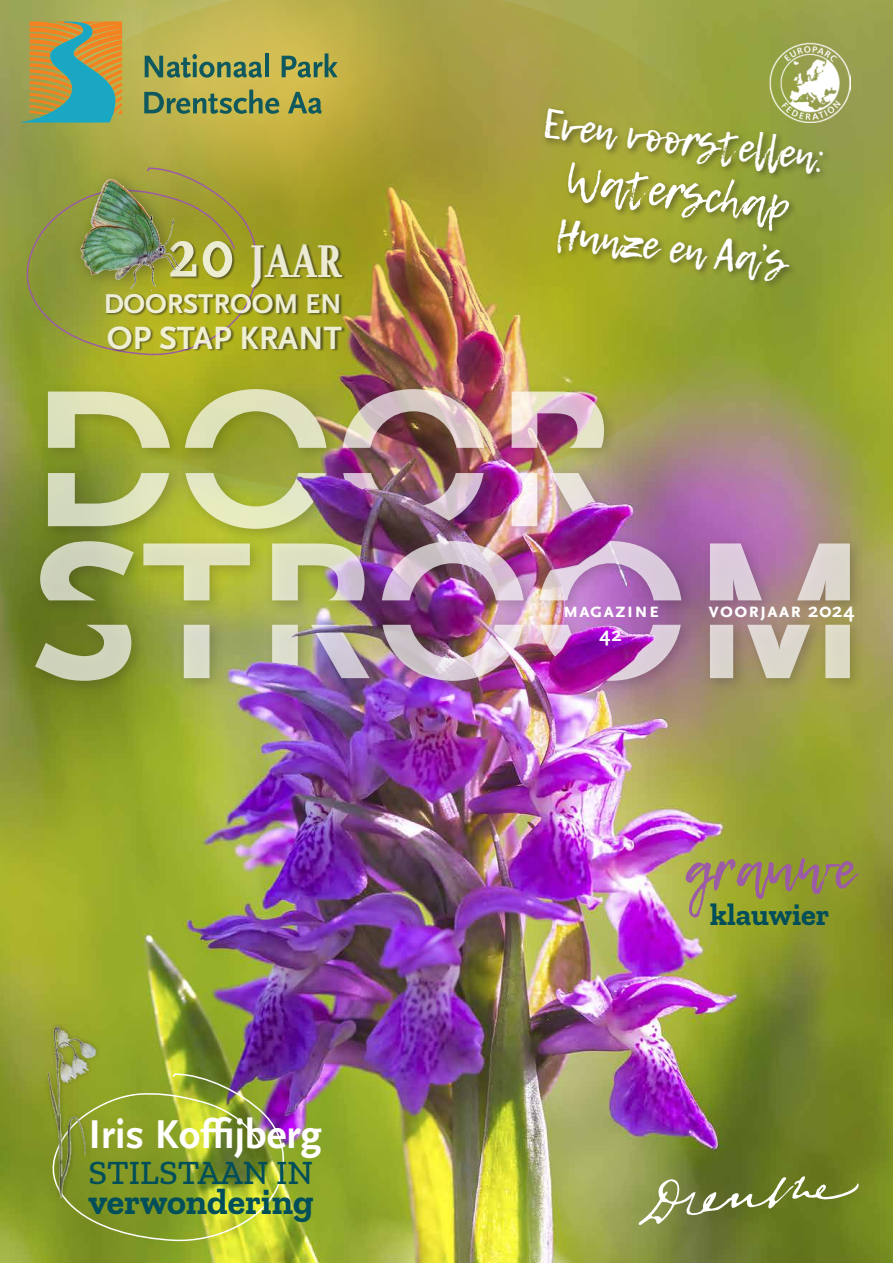
<style>
.page{position:relative;width:893px;height:1263px;background:#fff}
.page>*{position:absolute;margin:0;border:0;box-sizing:border-box;transform-origin:0 0}
.t1{font:53.55px "Lemon Tuesday";color:#9b5ba5}
.t2{font:700 48px "Scala Cond";color:#fff}
.t3{font:45px "Lemon Tuesday";color:#fff}
.t4{font:700 42px "Scala Sans OT";color:#fff}
.t5{font:41.1px "Lemon Tuesday";color:#fff}
.t6{font:700 36px "Zilla Slab";color:#004e59}
.t7{font:500 34.5px "Zilla Slab";color:#004e59}
.t8{font:700 33.75px "Scala Sans OT";letter-spacing:-.005em;color:#fff}
.t9{font:700 30.6px "Zilla Slab";color:#004e59}
.t10{font:700 28.5px "Scala Sans OT";letter-spacing:-.005em;color:#fff}
.t11{font:700 21px/24px "Scala Sans OT";letter-spacing:.04em;color:#fff;text-align:center}
.s1{font-size:75px}
</style>
<div class="page">
<img style="left:0;top:0;width:893px;height:1263px">
<img style="left:0;top:0;width:753px;height:493px">
<div style="left:29px;top:533px;width:836px;height:162px;background:#231f20;opacity:.21"></div>
<svg style="left:35px;top:541px;width:815px;height:140px;background:#ada683"></svg>
<div style="left:40px;top:381px;width:582px;height:162px;background:#231f20;opacity:.3"></div>
<img style="left:48px;top:389px;width:561px;height:140px">
<svg style="left:21px;top:21px;width:101px;height:102px;background:#8f9a68"></svg>
<svg style="left:145px;top:54px;width:117px;height:24px;background:#829558"></svg>
<hr style="left:265px;top:53px;width:4px;height:24px;background:#0f595e">
<svg style="left:282px;top:53px;width:56px;height:25px"></svg>
<svg style="left:144px;top:90px;width:135px;height:24px;background:#839554"></svg>
<svg style="left:288px;top:92px;width:34px;height:22px"></svg>
<svg style="left:22px;top:167px;width:243px;height:191px;background:#969b36"></svg>
<div style="left:106px;top:240px;width:239px;height:113px;background:#231f20;opacity:.75"></div>
<img style="left:247px;top:459px;width:408px;height:249px">
<div style="left:542px;top:105px;width:289px;height:185px;background:#231f20;opacity:.5"></div>
<img style="left:770px;top:42px;width:80px;height:81px">
<svg style="left:637px;top:1176px;width:222px;height:49px;background:#7e8c45"></svg>
<img style="left:48px;top:1072px;width:243px;height:172px">
<div style="left:71px;top:169px;width:123px;height:134px;background:#231f20;opacity:.4"></div>
<img style="left:75px;top:175px;width:110px;height:115px">
<img style="left:43px;top:1018px;width:59px;height:190px">
<p class="t2" style="left:168px;top:234px;width:176px"><span class="s1">20</span> JAAR</p>
<p class="t10" style="left:103px;top:287px;width:240px">DOORSTROOM EN</p>
<p class="t8" style="left:107px;top:319px;width:236px">OP STAP KRANT</p>
<p class="t4" style="left:88px;top:1111px;width:235px">Iris Koffijberg</p>
<p class="t7" style="left:88px;top:1153px;width:226px">STILSTAAN IN</p>
<p class="t6" style="left:88px;top:1181px;width:227px">verwondering</p>
<p class="t5" style="left:546px;top:99px;width:287px;rotate:7deg">Even voorstellen:</p>
<p class="t3" style="left:569px;top:153px;width:228px;rotate:7deg">Waterschap</p>
<p class="t5" style="left:559px;top:210px;width:233px;rotate:7deg">Hunze en Aa’s</p>
<p class="t11" style="left:562px;top:599px;width:98px">magazine<br>42</p>
<p class="t11" style="left:708px;top:599px;width:148px">voorjaar 2024</p>
<h1 class="t1" style="left:684px;top:839px;width:172px">grauwe</h1>
<p class="t9" style="left:710px;top:897px;width:121px">klauwier</p>
</div>
